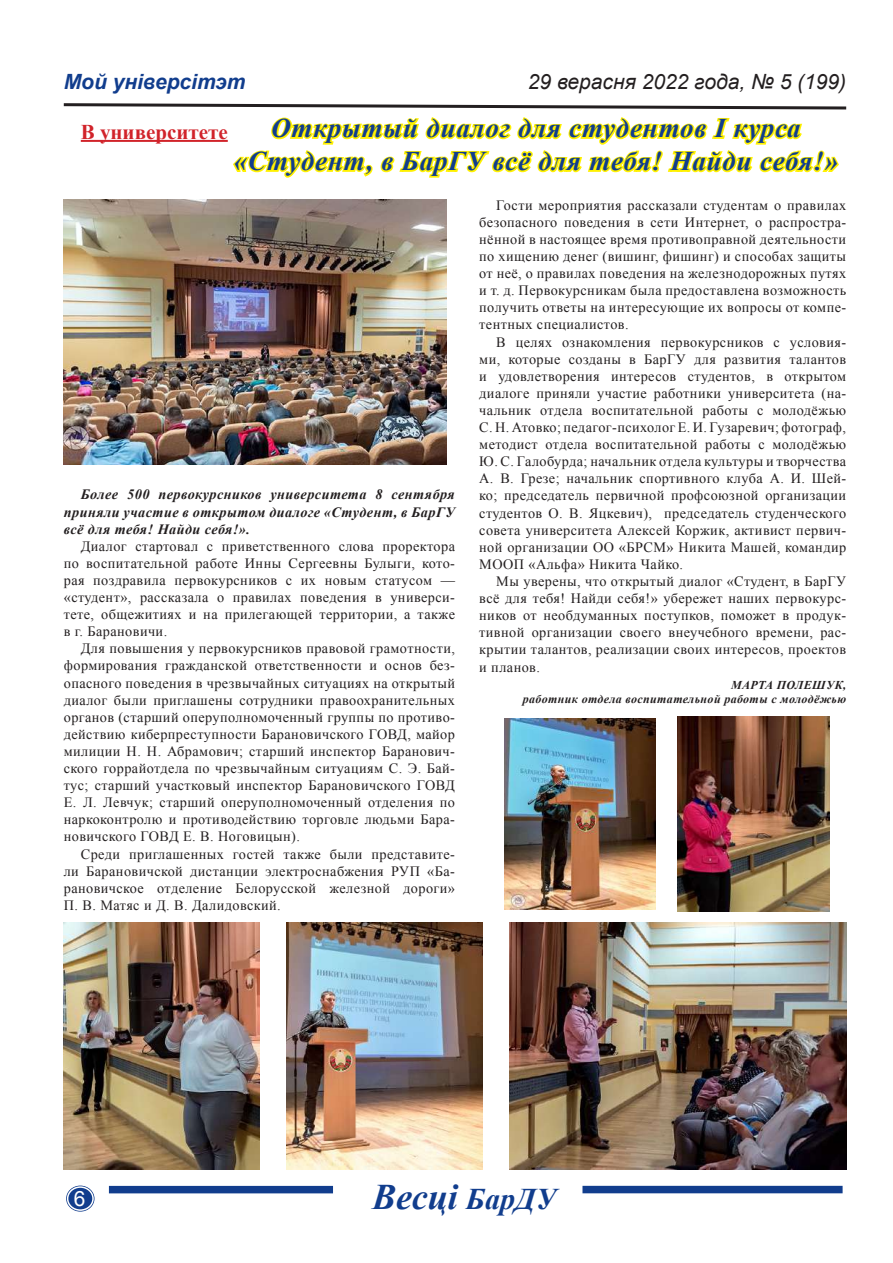
<style>
.page{position:relative;width:893px;height:1263px;background:#fff}
.page>*{position:absolute;margin:0;border:0;box-sizing:border-box;transform-origin:0 0}
.t1{font:italic 700 36px "Times New Roman";color:#113d8d}
.t2{font:italic 700 27px/33px "Times New Roman";letter-spacing:.03em;color:#113d8d;text-align:center}
.t3{font:italic 21px "Arial";color:#231f20}
.t4{font:italic 700 21px "Arial";color:#113d8d}
.t5{font:700 21px "Times New Roman";color:#d1232a}
.t6{font:21px "Arial";color:#fff}
.t7{font:14.25px/17.1px "Times New Roman";letter-spacing:.03em;color:#231f20;text-align:justify}
.t8{font:italic 700 14.25px/17.1px "Times New Roman";letter-spacing:.03em;color:#231f20;text-align:justify}
.t9{font:italic 700 12px/14.4px "Times New Roman";letter-spacing:.03em;color:#231f20;text-align:right}
.s1{font-size:30px}
</style>
<div class="page">
<div style="left:109px;top:1186px;width:224px;height:7px;background:#113d8d"></div>
<div style="left:582px;top:1186px;width:261px;height:7px;background:#113d8d"></div>
<svg style="left:66px;top:1185px;width:29px;height:26px"></svg>
<div style="left:64px;top:1183px;width:33px;height:31px;border:1px solid #fff;border-radius:50%"></div>
<div style="left:67px;top:1186px;width:27px;height:25px;border:1px solid #fff;border-radius:50%"></div>
<svg style="left:63px;top:103px;width:784px;height:200px"></svg>
<hr style="left:81px;top:140px;width:147px;height:2px;background:#d1232a">
<img style="left:64px;top:200px;width:382px;height:264px">
<img style="left:64px;top:923px;width:195px;height:246px">
<img style="left:287px;top:923px;width:195px;height:246px">
<img style="left:510px;top:923px;width:336px;height:246px">
<img style="left:504px;top:718px;width:151px;height:191px">
<img style="left:678px;top:716px;width:151px;height:195px">
<h3 class="t4" style="left:64px;top:67px;width:183px">Мой універсітэт</h3>
<h3 class="t3" style="left:528px;top:68px;width:320px">29 верасня 2022 года, № 5 (199)</h3>
<h2 class="t2" style="left:234px;top:111px;width:606px">Открытый диалог для студентов I курса «Студент, в БарГУ всё для тебя! Найди себя!»</h2>
<h3 class="t5" style="left:81px;top:117px;width:148px">В университете</h3>
<p class="t8" style="left:64px;top:486px;width:393px;text-indent:17px">Более 500 первокурсников университета 8 сентября приняли участие в открытом диалоге «Студент, в БарГУ всё для тебя! Найди себя!».</p>
<p class="t7" style="left:64px;top:537px;width:393px;text-indent:17px">Диалог стартовал с приветственного слова проректора по воспитательной работе Инны Сергеевны Булыги, кото&shy;рая поздравила первокурсников с их новым статусом — «студент», рассказала о правилах поведения в универси&shy;тете, общежитиях и на прилегающей территории, а также в г. Барановичи.</p>
<p class="t7" style="left:64px;top:640px;width:393px;text-indent:17px">Для повышения у первокурсников правовой грамотности, формирования гражданской ответственности и основ без&shy;опасного поведения в чрезвычайных ситуациях на открытый диалог были приглашены сотрудники правоохранительных органов (старший оперуполномоченный группы по противо&shy;действию киберпреступности Барановичского ГОВД, майор милиции Н. Н. Абрамович; старший инспектор Баранович&shy;ского горрайотдела по чрезвычайным ситуациям С. Э. Бай&shy;тус; старший участковый инспектор Барановичского ГОВД Е. Л. Левчук; старший оперуполномоченный отделения по наркоконтролю и противодействию торговле людьми Бара&shy;новичского ГОВД Е. В. Ноговицын).</p>
<p class="t7" style="left:64px;top:845px;width:393px;text-indent:17px">Среди приглашенных гостей также были представите&shy;ли Барановичской дистанции электроснабжения РУП «Ба&shy;рановичское отделение Белорусской железной дороги» П. В. Матяс и Д. В. Далидовский.</p>
<p class="t7" style="left:479px;top:196px;width:368px;text-indent:17px">Гости мероприятия рассказали студентам о правилах безопасного поведения в сети Интернет, о распростра&shy;нённой в настоящее время противоправной деятельности по хищению денег (вишинг, фишинг) и способах защиты от неё, о правилах поведения на железнодорожных путях и т. д. Первокурсникам была предоставлена возможность получить ответы на интересующие их вопросы от компе&shy;тентных специалистов.</p>
<p class="t7" style="left:479px;top:333px;width:368px;text-indent:17px">В целях ознакомления первокурсников с условия&shy;ми, которые созданы в БарГУ для развития талантов и удовлетворения интересов студентов, в открытом диалоге приняли участие работники университета (на&shy;чальник отдела воспитательной работы с молодёжью С. Н. Атовко; педагог-психолог Е. И. Гузаревич; фотограф, методист отдела воспитательной работы с молодёжью Ю. С. Галобурда; начальник отдела культуры и творчества А. В. Грезе; начальник спортивного клуба А. И. Шей&shy;ко; председатель первичной профсоюзной организации студентов О. В. Яцкевич), председатель студенческого совета университета Алексей Коржик, активист первич&shy;ной организации ОО «БРСМ» Никита Машей, командир МООП «Альфа» Никита Чайко.</p>
<p class="t7" style="left:479px;top:572px;width:368px;text-indent:17px">Мы уверены, что открытый диалог «Студент, в БарГУ всё для тебя! Найди себя!» убережет наших первокурс&shy;ников от необдуманных поступков, поможет в продук&shy;тивной организации своего внеучебного времени, рас&shy;крытии талантов, реализации своих интересов, проектов и планов.</p>
<p class="t9" style="left:523px;top:677px;width:325px">МАРТА ПОЛЕШУК,<br>работник отдела воспитательной работы с молодёжью</p>
<h3 class="t6" style="left:74px;top:1185px;width:13px">6</h3>
<h1 class="t1" style="left:372px;top:1172px;width:186px">Весці <span class="s1">БарДУ</span></h1>
</div>
